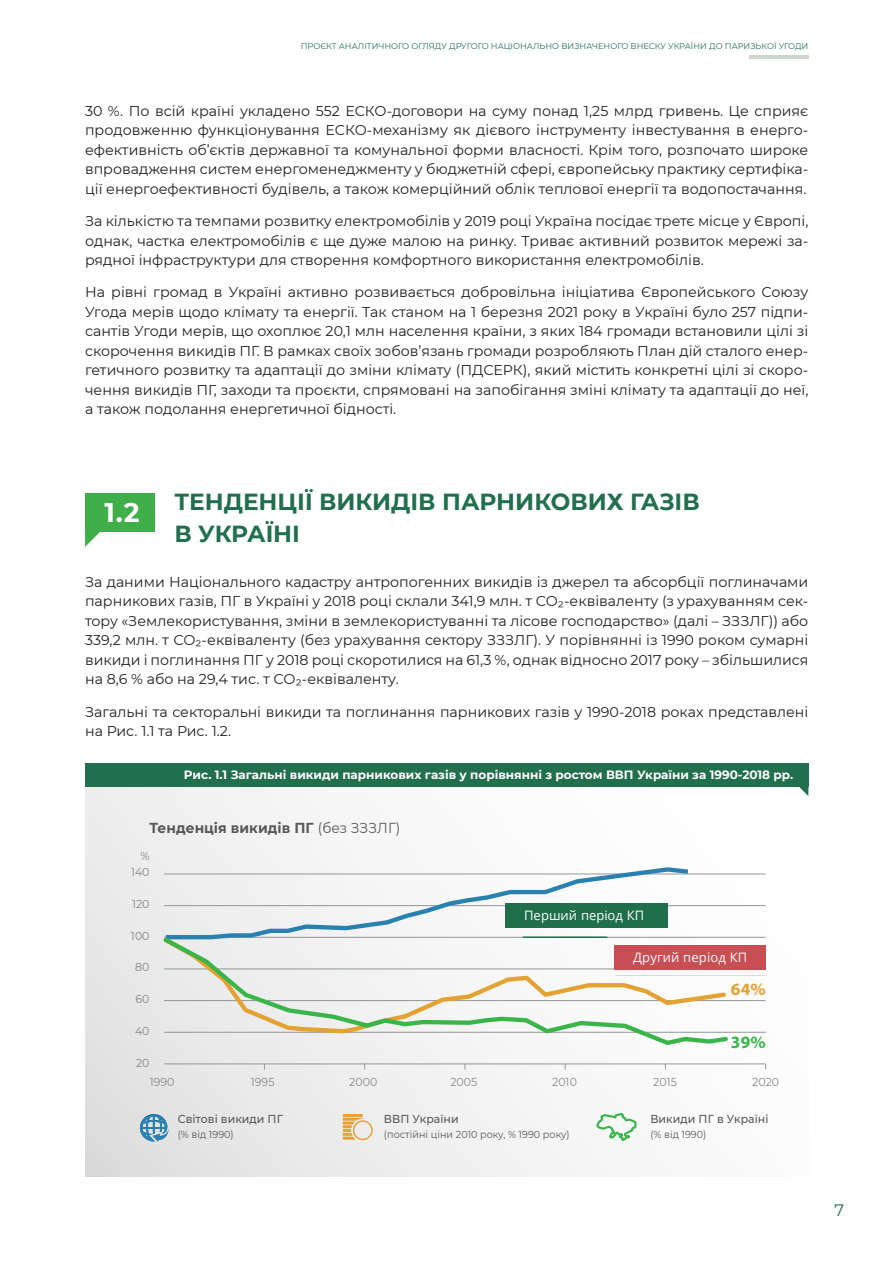
<style>
.page{position:relative;width:893px;height:1263px;background:#fff}
.page>*{position:absolute;margin:0;border:0;box-sizing:border-box;transform-origin:0 0}
.t1{font:700 26.85px "Montserrat";color:#fff}
.t2{font:700 23.25px/31.5px "Montserrat";color:#216f4c}
.t3{font:700 17.25px "Myriad Pro";color:#e4a232}
.t4{font:700 17.25px "Myriad Pro";color:#3ab54a}
.t5{font:16.5px "Montserrat";color:#216f4c}
.t6{font:700 14.4px "Montserrat";letter-spacing:.005em;color:#57585a;scale:.95 1}
.t7{font:14.25px/19.5px "Montserrat";color:#231f20;text-align:justify}
.t8{font:13.05px "Open Sans";letter-spacing:.015em;color:#fff}
.t9{font:13.05px "Open Sans";letter-spacing:-.005em;color:#fff}
.t10{font:700 12px "Montserrat";color:#fff}
.t11{font:500 11.55px "Montserrat";letter-spacing:.005em;color:#57585a;scale:.95 1}
.t12{font:11.55px "Montserrat";letter-spacing:.005em;color:#86888b;scale:.95 1}
.t13{font:11.55px/15.9px "Montserrat";letter-spacing:.005em;color:#828487;text-align:right;scale:.95 1}
.t14{font:10.05px "Montserrat";letter-spacing:.005em;color:#57585a;scale:.95 1}
.t15{font:8.25px "Montserrat";color:#216f4c}
.s1{font-weight:400}
</style>
<div class="page">
<hr style="left:749px;top:55px;width:59px;height:3px;background:#cbd6cc">
<div style="left:85px;top:764px;width:723px;height:412px;background:linear-gradient(to right,#e6e6e7,#fff)"></div>
<div style="left:85px;top:764px;width:723px;height:23px;background:#216f4c"></div>
<svg style="left:798px;top:787px;width:10px;height:9px"></svg>
<svg style="left:140px;top:1114px;width:29px;height:28px"></svg>
<hr style="left:343px;top:1114px;width:20px;height:3px;background:#e4a232">
<svg style="left:343px;top:1118px;width:30px;height:22px"></svg>
<svg style="left:595px;top:1047px;width:43px;height:106px"></svg>
<hr style="left:164px;top:1063px;width:602px;height:1px;background:#939598">
<hr style="left:164px;top:1032px;width:602px;height:1px;background:#939598">
<hr style="left:164px;top:1000px;width:602px;height:1px;background:#939598">
<hr style="left:164px;top:937px;width:602px;height:1px;background:#939598">
<hr style="left:164px;top:905px;width:602px;height:1px;background:#939598">
<hr style="left:164px;top:873px;width:602px;height:1px;background:#939598">
<div style="left:614px;top:946px;width:152px;height:24px;background:#c94e53"></div>
<svg style="left:161px;top:865px;width:532px;height:69px"></svg>
<svg style="left:160px;top:934px;width:571px;height:113px"></svg>
<div style="left:85px;top:493px;width:69px;height:39px;background:#40ae49"></div>
<svg style="left:85px;top:532px;width:15px;height:15px"></svg>
<p class="t15" style="left:301px;top:40px;width:509px">ПРОЄКТ АНАЛІТИЧНОГО ОГЛЯДУ ДРУГОГО НАЦІОНАЛЬНО ВИЗНАЧЕНОГО ВНЕСКУ УКРАЇНИ ДО ПАРИЗЬКОЇ УГОДИ</p>
<p class="t7" style="left:85px;top:101px;width:725px">30 %. По всій країні укладено 552 ЕСКО-договори на суму понад 1,25 млрд гривень. Це сприяє продовженню функціонування ЕСКО-механізму як дієвого інструменту інвестування в енерго&shy;ефективність об’єктів державної та комунальної форми власності. Крім того, розпочато широке впровадження систем енергоменеджменту у бюджетній сфері, європейську практику сертифіка&shy;ції енергоефективності будівель, а також комерційний облік теплової енергії та водопостачання.</p>
<p class="t7" style="left:85px;top:211px;width:725px">За кількістю та темпами розвитку електромобілів у 2019 році Україна посідає третє місце у Європі, однак, частка електромобілів є ще дуже малою на ринку. Триває активний розвиток мережі за&shy;рядної інфраструктури для створення комфортного використання електромобілів.</p>
<p class="t7" style="left:85px;top:282px;width:725px">На рівні громад в Україні активно розвивається добровільна ініціатива Європейського Союзу Угода мерів щодо клімату та енергії. Так станом на 1 березня 2021 року в Україні було 257 підпи&shy;сантів Угоди мерів, що охоплює 20,1 млн населення країни, з яких 184 громади встановили цілі зі скорочення викидів ПГ. В рамках своїх зобов’язань громади розробляють План дій сталого енер&shy;гетичного розвитку та адаптації до зміни клімату (ПДСЕРК), який містить конкретні цілі зі скоро&shy;чення викидів ПГ, заходи та проєкти, спрямовані на запобігання зміні клімату та адаптації до неї, а також подолання енергетичної бідності.</p>
<h2 class="t2" style="left:174px;top:485px;width:527px">ТЕНДЕНЦІЇ ВИКИДІВ ПАРНИКОВИХ ГАЗІВ<br>В УКРАЇНІ</h2>
<p class="t7" style="left:85px;top:572px;width:725px">За даними Національного кадастру антропогенних викидів із джерел та абсорбції поглиначами парникових газів, ПГ в Україні у 2018 році склали 341,9 млн. т СО2-еквіваленту (з урахуванням сек&shy;тору «Землекористування, зміни в землекористуванні та лісове господарство» (далі – ЗЗЗЛГ)) або 339,2 млн. т СО2-еквіваленту (без урахування сектору ЗЗЗЛГ). У порівнянні із 1990 роком сумарні викиди і поглинання ПГ у 2018 році скоротилися на 61,3 %, однак відносно 2017 року – збільшилися на 8,6 % або на 29,4 тис. т СО2-еквіваленту.</p>
<p class="t7" style="left:85px;top:701px;width:725px">Загальні та секторальні викиди та поглинання парникових газів у 1990-2018 роках представлені на Рис. 1.1 та Рис. 1.2.</p>
<p class="t10" style="left:184px;top:766px;width:611px">Рис. 1.1 Загальні викиди парникових газів у порівнянні з ростом ВВП України за 1990-2018 рр.</p>
<h1 class="t1" style="left:104px;top:493px;width:37px">1.2</h1>
<p class="t6" style="left:150px;top:818px;width:266px">Тенденція викидів ПГ <span class="s1">(без ЗЗЗЛГ)</span></p>
<p class="t13" style="left:131px;top:848px;width:21px">%<br>140</p>
<p class="t13" style="left:132px;top:895px;width:20px">120</p>
<p class="t13" style="left:131px;top:927px;width:21px">100</p>
<p class="t13" style="left:135px;top:959px;width:17px">80</p>
<p class="t13" style="left:136px;top:991px;width:16px">60</p>
<p class="t13" style="left:135px;top:1022px;width:17px">40</p>
<p class="t13" style="left:136px;top:1054px;width:16px">20</p>
<p class="t9" style="left:524px;top:906px;width:122px">Перший період КП</p>
<p class="t8" style="left:633px;top:948px;width:116px">Другий період КП</p>
<p class="t3" style="left:731px;top:978px;width:36px">64%</p>
<p class="t4" style="left:731px;top:1031px;width:36px">39%</p>
<p class="t12" style="left:150px;top:1074px;width:28px">1990</p>
<p class="t12" style="left:251px;top:1074px;width:26px">1995</p>
<p class="t12" style="left:349px;top:1074px;width:31px">2000</p>
<p class="t12" style="left:450px;top:1074px;width:30px">2005</p>
<p class="t12" style="left:552px;top:1074px;width:28px">2010</p>
<p class="t12" style="left:653px;top:1074px;width:27px">2015</p>
<p class="t12" style="left:752px;top:1074px;width:30px">2020</p>
<p class="t11" style="left:178px;top:1111px;width:112px">Світові викиди ПГ</p>
<p class="t14" style="left:178px;top:1128px;width:60px">(% від 1990)</p>
<p class="t11" style="left:384px;top:1111px;width:80px">ВВП України</p>
<p class="t14" style="left:384px;top:1128px;width:197px">(постійні ціни 2010 року, % 1990 року)</p>
<p class="t11" style="left:650px;top:1111px;width:126px">Викиди ПГ в Україні</p>
<p class="t14" style="left:650px;top:1128px;width:60px">(% від 1990)</p>
<p class="t5" style="left:834px;top:1199px;width:11px">7</p>
</div>
